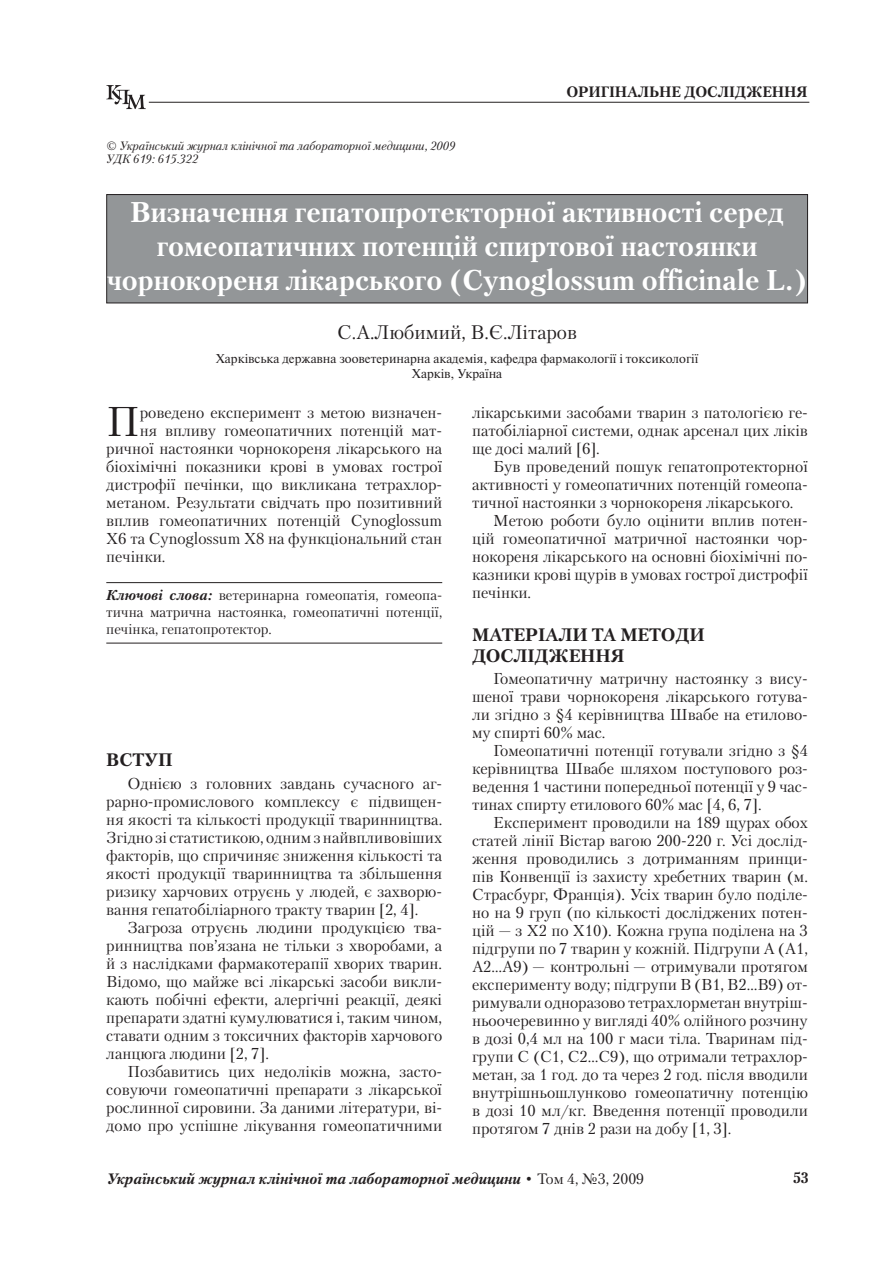
<style>
.page{position:relative;width:893px;height:1263px;background:#fff}
.page>*{position:absolute;margin:0;border:0;box-sizing:border-box;transform-origin:0 0}
.BUKVITSA{font:41.4px "Petersburg C";color:#231f20}
.ZAGOLOVOK{font:700 28.5px/33.8px "Petersburg C";color:#fff;text-align:center}
.AVTORI{font:19.5px "Petersburg C";color:#231f20}
.PODZAGOLOV{font:700 18px/21.6px "Petersburg C";color:#231f20}
.TXT{font:15.75px/18px "Petersburg C";color:#231f20;text-align:justify}
.BUKVITSA-2{font:15.75px "Petersburg C";color:#231f20}
.PODZAGOLOV_tab{font:italic 700 15px "Petersburg C";color:#231f20}
.t1{font:700 15px "Petersburg C";color:#231f20}
._02_KLUCH{font:14.25px/17.1px "Petersburg C";color:#231f20;text-align:justify}
.GOROD{font:12.75px/15.3px "Newton C";color:#231f20;text-align:center}
.POMETKA{font:italic 12px "Petersburg C";color:#231f20}
.s1{font-weight:700;font-style:italic}
.s2{font-weight:400;font-style:normal}
</style>
<div class="page">
<svg style="left:106px;top:85px;width:40px;height:24px"></svg>
<hr style="left:149px;top:102px;width:660px;height:1px;background:#231f20">
<div style="left:107px;top:195px;width:700px;height:108px;background:#939698"></div>
<div style="left:106px;top:194px;width:702px;height:109px;border:1px solid #231f20"></div>
<hr style="left:106px;top:582px;width:336px;height:1px;background:#231f20">
<hr style="left:106px;top:643px;width:336px;height:1px;background:#231f20">
<p class="t1" style="left:566px;top:82px;width:243px">ОРИГІНАЛЬНЕ ДОСЛІДЖЕННЯ</p>
<p class="POMETKA" style="left:106px;top:138px;width:351px">© Український журнал клінічної та лабораторної медицини, 2009</p>
<p class="POMETKA" style="left:106px;top:152px;width:94px">УДК 619: 615.322</p>
<p class="ZAGOLOVOK" style="left:107px;top:195px;width:702px">Визначення гепатопротекторної активності серед гомеопатичних потенцій спиртової настоянки чорнокореня лікарського (Cynoglossum officinale L.)</p>
<p class="AVTORI" style="left:337px;top:320px;width:241px">С.А.Любимий, В.Є.Літаров</p>
<p class="GOROD" style="left:216px;top:351px;width:484px">Харківська державна зооветеринарна академія, кафедра фармакології і токсикології<br>Харків, Україна</p>
<p class="BUKVITSA" style="left:106px;top:396px;width:35px">П</p>
<p class="BUKVITSA-2" style="left:140px;top:403px;width:304px">роведено експеримент з метою визначен-</p>
<p class="TXT" style="left:472px;top:403px;width:337px">лікарськими засобами тварин з патологією ге&shy;патобіліарної системи, однак арсенал цих ліків ще досі малий [6].</p>
<p class="TXT" style="left:472px;top:457px;width:337px;text-indent:21px">Був проведений пошук гепатопротекторної активності у гомеопатичних потенцій гомеопа&shy;тичної настоянки з чорнокореня лікарського.</p>
<p class="TXT" style="left:472px;top:511px;width:337px;text-indent:21px">Метою роботи було оцінити вплив потен&shy;цій гомеопатичної матричної настоянки чор&shy;нокореня лікарського на основні біохімічні по&shy;казники крові щурів в умовах гострої дистрофії печінки.</p>
<p class="PODZAGOLOV" style="left:472px;top:623px;width:234px">МАТЕРІАЛИ ТА МЕТОДИ<br>ДОСЛІДЖЕННЯ</p>
<p class="TXT" style="left:472px;top:670px;width:337px;text-indent:21px">Гомеопатичну матричну настоянку з вису&shy;шеної трави чорнокореня лікарського готува&shy;ли згідно з §4 керівництва Швабе на етилово&shy;му спирті 60% мас.</p>
<p class="TXT" style="left:472px;top:742px;width:337px;text-indent:21px">Гомеопатичні потенції готували згідно з §4 керівництва Швабе шляхом поступового роз&shy;ведення 1 частини попередньої потенції у 9 час&shy;тинах спирту етилового 60% мас [4, 6, 7].</p>
<p class="TXT" style="left:472px;top:814px;width:337px;text-indent:21px">Експеримент проводили на 189 щурах обох статей лінії Вістар вагою 200-220 г. Усі дослід&shy;ження проводились з дотриманням принци&shy;пів Конвенції із захисту хребетних тварин (м.<br>Страсбург, Франція). Усіх тварин було поділе&shy;но на 9 груп (по кількості досліджених потен&shy;цій — з Х2 по Х10). Кожна група поділена на 3 підгрупи по 7 тварин у кожній. Підгрупи А (А1, А2…А9) — контрольні — отримували протягом експерименту воду; підгрупи В (В1, В2…В9) от&shy;римували одноразово тетрахлорметан внутріш&shy;ньоочеревинно у вигляді 40% олійного розчину в дозі 0,4 мл на 100 г маси тіла. Тваринам під&shy;групи С (С1, С2…С9), що отримали тетрахлор&shy;метан, за 1 год. до та через 2 год. після вводили внутрішньошлунково гомеопатичну потенцію в дозі 10 мл/кг. Введення потенції проводили протягом 7 днів 2 рази на добу [1, 3].</p>
<p class="BUKVITSA-2" style="left:140px;top:421px;width:304px">ня впливу гомеопатичних потенцій мат-</p>
<p class="BUKVITSA-2" style="left:106px;top:439px;width:337px">ричної настоянки чорнокореня лікарського на</p>
<p class="BUKVITSA-2" style="left:106px;top:457px;width:337px">біохімічні показники крові в умовах гострої</p>
<p class="BUKVITSA-2" style="left:106px;top:475px;width:337px">дистрофії печінки, що викликана тетрахлор-</p>
<p class="BUKVITSA-2" style="left:106px;top:493px;width:337px">метаном. Результати свідчать про позитивний</p>
<p class="BUKVITSA-2" style="left:106px;top:511px;width:337px">вплив гомеопатичних потенцій Cynoglossum</p>
<p class="BUKVITSA-2" style="left:106px;top:529px;width:337px">Х6 та Cynoglossum Х8 на функціональний стан</p>
<p class="BUKVITSA-2" style="left:106px;top:547px;width:61px">печінки.</p>
<p class="_02_KLUCH" style="left:106px;top:586px;width:337px"><span class="s1">Ключові слова:</span> ветеринарна гомеопатія, гомеопа&shy;тична матрична настоянка, гомеопатичні потенції, печінка, гепатопротектор.</p>
<p class="PODZAGOLOV" style="left:106px;top:749px;width:68px">ВСТУП</p>
<p class="TXT" style="left:106px;top:774px;width:337px;text-indent:21px">Однією з головних завдань сучасного аг&shy;рарно-промислового комплексу є підвищен&shy;ня якості та кількості продукції тваринництва.<br>Згідно зі статистикою, одним з найвпливовіших факторів, що спричиняє зниження кількості та якості продукції тваринництва та збільшення ризику харчових отруєнь у людей, є захворю&shy;вання гепатобіліарного тракту тварин [2, 4].</p>
<p class="TXT" style="left:106px;top:918px;width:337px;text-indent:21px">Загроза отруєнь людини продукцією тва&shy;ринництва пов’язана не тільки з хворобами, а й з наслідками фармакотерапії хворих тварин.<br>Відомо, що майже всі лікарські засоби викли&shy;кають побічні ефекти, алергічні реакції, деякі препарати здатні кумулюватися і, таким чином, ставати одним з токсичних факторів харчового ланцюга людини [2, 7].</p>
<p class="TXT" style="left:106px;top:1062px;width:337px;text-indent:21px">Позбавитись цих недоліків можна, засто&shy;совуючи гомеопатичні препарати з лікарської рослинної сировини. За даними літератури, ві&shy;домо про успішне лікування гомеопатичними</p>
<p class="PODZAGOLOV_tab" style="left:106px;top:1169px;width:539px">Український журнал клінічної та лабораторної медицини <span class="s2">• Том 4, №3, 2009</span></p>
<p class="t1" style="left:793px;top:1169px;width:17px">53</p>
</div>
